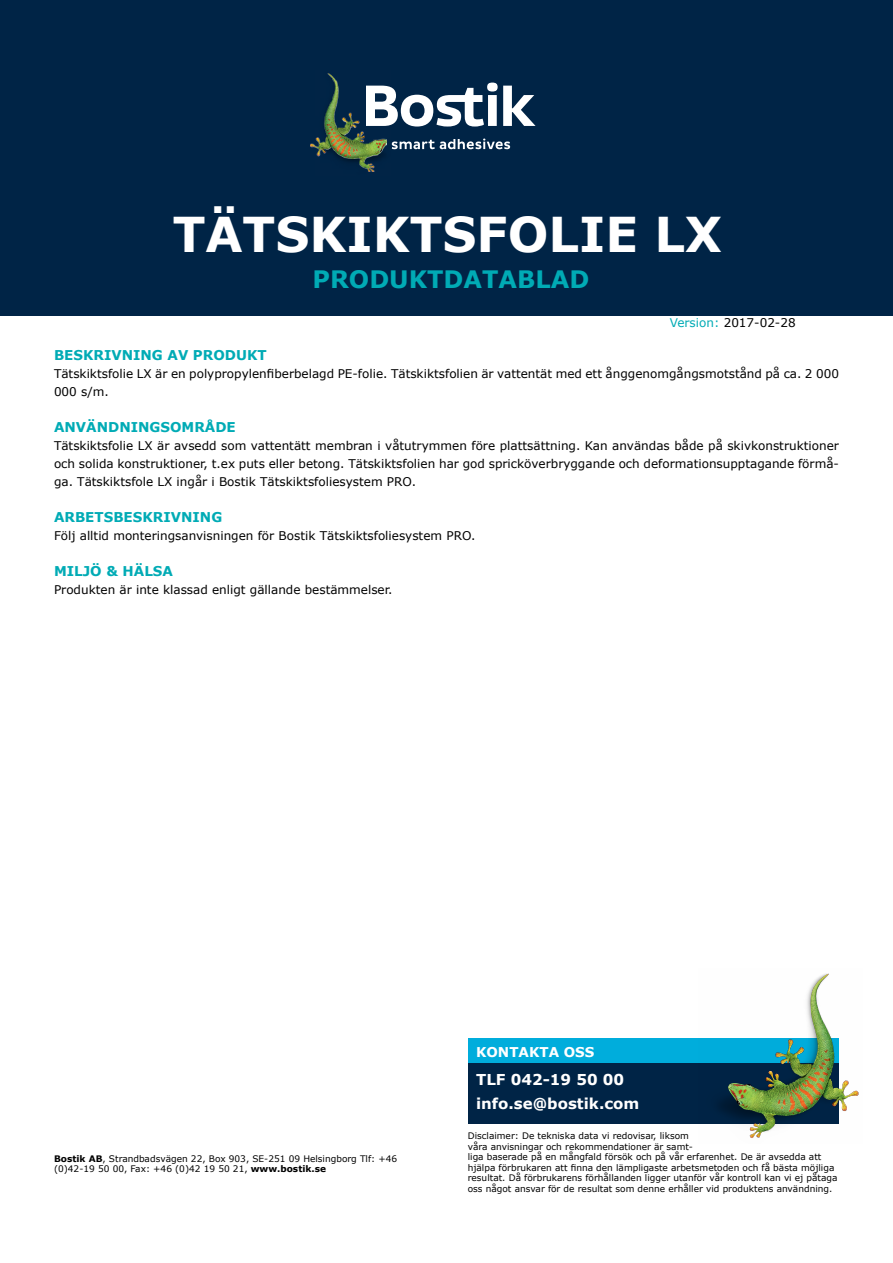
<style>
.page{position:relative;width:893px;height:1263px;background:#fff}
.page>*{position:absolute;margin:0;border:0;box-sizing:border-box;transform-origin:0 0}
.t1{font:700 48px "Verdana";color:#fff}
.t2{font:700 24px "Verdana";color:#00abb5}
.t3{font:700 23.55px "Verdana";color:#fff}
.t4{font:700 19.05px "Verdana";color:#fff}
.t5{font:700 15px/24px "Verdana";color:#fff}
.t6{font:700 13.5px "Verdana";color:#00abb5}
.t7{font:700 13.5px "Verdana";color:#fff}
.t8{font:12px/18px "Verdana";color:#000}
.t9{font:9px/10.5px "Verdana";color:#000}
.s1{color:#00abb5}
.s2{font-weight:700}
</style>
<div class="page">
<div style="left:0;top:0;width:893px;height:316px;background:#002446"></div>
<img style="left:311px;top:73px;width:75px;height:98px">
<svg style="left:392px;top:139px;width:118px;height:10px"></svg>
<svg style="left:366px;top:83px;width:170px;height:44px"></svg>
<div style="left:469px;top:1038px;width:370px;height:26px;background:#00addc"></div>
<div style="left:469px;top:1063px;width:370px;height:61px;background:#002446"></div>
<img style="left:719px;top:973px;width:140px;height:165px">
<h1 class="t1" style="left:173px;top:201px;width:551px">TÄTSKIKTSFOLIE LX</h1>
<h2 class="t2" style="left:313px;top:262px;width:278px">PRODUKTDATABLAD</h2>
<p class="t8" style="left:670px;top:313px;width:127px"><span class="s1">Version:</span> 2017-02-28</p>
<p class="t6" style="left:54px;top:346px;width:214px">BESKRIVNING AV PRODUKT</p>
<p class="t8" style="left:54px;top:365px;width:786px">Tätskiktsfolie LX är en polypropylenfiberbelagd PE-folie. Tätskiktsfolien är vattentät med ett ånggenomgångsmotstånd på ca. 2 000<br>000 s/m.</p>
<p class="t6" style="left:54px;top:418px;width:183px">ANVÄNDNINGSOMRÅDE</p>
<p class="t8" style="left:54px;top:437px;width:786px;text-align:justify">Tätskiktsfolie LX är avsedd som vattentätt membran i våtutrymmen före plattsättning. Kan användas både på skivkonstruktioner och solida konstruktioner, t.ex puts eller betong. Tätskiktsfolien har god spricköverbryggande och deformationsupptagande förmå&shy;ga. Tätskiktsfole LX ingår i Bostik Tätskiktsfoliesystem PRO.</p>
<p class="t6" style="left:54px;top:508px;width:170px">ARBETSBESKRIVNING</p>
<p class="t8" style="left:54px;top:527px;width:423px">Följ alltid monteringsanvisningen för Bostik Tätskiktsfoliesystem PRO.</p>
<p class="t6" style="left:54px;top:562px;width:121px">MILJÖ &amp; HÄLSA</p>
<p class="t8" style="left:54px;top:581px;width:340px">Produkten är inte klassad enligt gällande bestämmelser.</p>
<p class="t9" style="left:54px;top:1153px;width:345px"><span class="s2">Bostik AB</span>, Strandbadsvägen 22, Box 903, SE-251 09 Helsingborg Tlf: +46 (0)42-19 50 00, Fax: +46 (0)42 19 50 21, <span class="s2">www.bostik.se</span></p>
<p class="t7" style="left:476px;top:1042px;width:120px">KONTAKTA OSS</p>
<p class="t5" style="left:476px;top:1067px;width:165px">TLF 042-19 50 00 info.se@bostik.com</p>
<h3 class="t4" style="left:476px;top:1063px;width:118px">Smart help</h3>
<h3 class="t3" style="left:476px;top:1083px;width:219px">1-800-726-7845</h3>
<p class="t9" style="left:468px;top:1130px;width:371px">Disclaimer: De tekniska data vi redovisar, liksom<br>våra anvisningar och rekommendationer är samt-<br>liga baserade på en mångfald försök och på vår erfarenhet. De är avsedda att hjälpa förbrukaren att finna den lämpligaste arbetsmetoden och få bästa möjliga resultat. Då förbrukarens förhållanden ligger utanför vår kontroll kan vi ej påtaga oss något ansvar för de resultat som denne erhåller vid produktens användning.</p>
</div>
